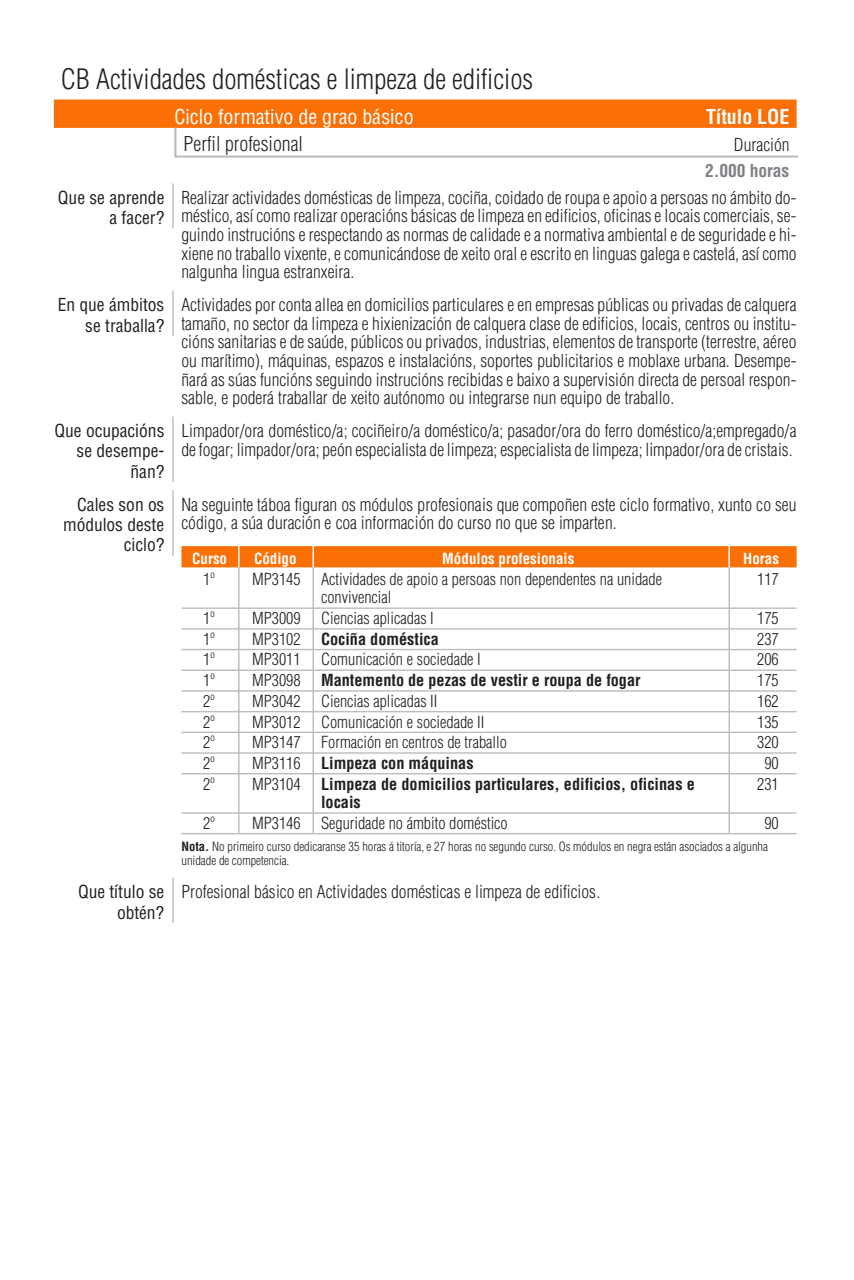
<style>
.page{position:relative;width:854px;height:1280px;background:#fff}
.page>*{position:absolute;margin:0;border:0;box-sizing:border-box;transform-origin:0 0}
.t1{font:300 condensed 27.5px "Helvetica";color:#231f20}
.t2{font:condensed 20px "Helvetica";letter-spacing:-.005em;color:#fff}
.t3{font:300 condensed 20px "Helvetica";letter-spacing:.005em;color:#231f20}
.t4{font:700 condensed 20px "Helvetica";letter-spacing:-.005em;color:#fff}
.t5{font:300 condensed 17.5px/18.5px "Helvetica";color:#231f20;text-align:justify}
.t6{font:condensed 17.5px/20.5px "Helvetica";letter-spacing:-.005em;color:#231f20;text-align:right}
.t7{font:700 condensed 17.5px "Helvetica";letter-spacing:-.005em;color:#808285}
.t8{font:300 condensed 16.25px/17.8px "Helvetica";color:#231f20}
.t9{font:700 condensed 16.25px/18.2px "Helvetica";color:#231f20}
.t10{font:700 condensed 15px "Helvetica";color:#fff}
.t11{font:300 condensed 12.5px/14.5px "Helvetica";color:#231f20}
.s1{font-weight:300}
.s2{font-weight:700}
</style>
<div class="page">
<div style="left:54px;top:100px;width:743px;height:28px;background:#fa6f06"></div>
<hr style="left:174px;top:128px;width:2px;height:28px;background:#bcbdc0">
<hr style="left:174px;top:156px;width:624px;height:2px;background:#bcbdc0">
<hr style="left:172px;top:183px;width:2px;height:46px;background:#bcbdc0">
<hr style="left:172px;top:291px;width:2px;height:45px;background:#bcbdc0">
<hr style="left:172px;top:416px;width:2px;height:66px;background:#bcbdc0">
<hr style="left:172px;top:490px;width:2px;height:66px;background:#bcbdc0">
<div style="left:181px;top:546px;width:616px;height:21px;background:#fa6f06"></div>
<hr style="left:238px;top:543px;width:2px;height:24px;background:#fff">
<svg style="left:313px;top:546px;width:1px;height:21px"></svg>
<hr style="left:728px;top:543px;width:2px;height:24px;background:#fff">
<hr style="left:181px;top:607px;width:616px;height:2px;background:#bcbdc0">
<hr style="left:238px;top:567px;width:2px;height:40px;background:#bcbdc0">
<hr style="left:313px;top:567px;width:1px;height:40px;background:#bcbdc0">
<hr style="left:729px;top:567px;width:1px;height:40px;background:#bcbdc0">
<hr style="left:181px;top:628px;width:616px;height:2px;background:#bcbdc0">
<hr style="left:238px;top:606px;width:2px;height:22px;background:#bcbdc0">
<hr style="left:181px;top:649px;width:616px;height:1px;background:#bcbdc0">
<hr style="left:238px;top:627px;width:2px;height:22px;background:#bcbdc0">
<hr style="left:181px;top:670px;width:616px;height:1px;background:#bcbdc0">
<hr style="left:238px;top:648px;width:2px;height:22px;background:#bcbdc0">
<hr style="left:181px;top:690px;width:616px;height:2px;background:#bcbdc0">
<hr style="left:238px;top:668px;width:2px;height:22px;background:#bcbdc0">
<hr style="left:181px;top:711px;width:616px;height:1px;background:#bcbdc0">
<hr style="left:238px;top:689px;width:2px;height:22px;background:#bcbdc0">
<hr style="left:181px;top:732px;width:616px;height:1px;background:#bcbdc0">
<hr style="left:238px;top:710px;width:2px;height:22px;background:#bcbdc0">
<hr style="left:181px;top:752px;width:616px;height:2px;background:#bcbdc0">
<hr style="left:238px;top:730px;width:2px;height:22px;background:#bcbdc0">
<hr style="left:181px;top:773px;width:616px;height:1px;background:#bcbdc0">
<hr style="left:238px;top:751px;width:2px;height:22px;background:#bcbdc0">
<svg style="left:313px;top:609px;width:1px;height:162px"></svg>
<svg style="left:729px;top:609px;width:1px;height:162px"></svg>
<hr style="left:181px;top:812px;width:616px;height:2px;background:#bcbdc0">
<hr style="left:238px;top:772px;width:2px;height:40px;background:#bcbdc0">
<hr style="left:313px;top:771px;width:1px;height:41px;background:#bcbdc0">
<hr style="left:729px;top:771px;width:1px;height:41px;background:#bcbdc0">
<hr style="left:181px;top:833px;width:616px;height:1px;background:#bcbdc0">
<hr style="left:238px;top:811px;width:2px;height:22px;background:#bcbdc0">
<svg style="left:313px;top:814px;width:1px;height:19px"></svg>
<svg style="left:729px;top:814px;width:1px;height:19px"></svg>
<hr style="left:172px;top:878px;width:2px;height:45px;background:#bcbdc0">
<h1 class="t1" style="left:61px;top:68px;width:474px">CB Actividades domésticas e limpeza de edificios</h1>
<p class="t2" style="left:174px;top:109px;width:241px">Ciclo formativo de grao básico</p>
<p class="t4" style="left:706px;top:109px;width:85px">Título LOE</p>
<p class="t3" style="left:184px;top:136px;width:121px">Perfil profesional</p>
<p class="t5" style="left:734px;top:138px;width:57px">Duración</p>
<p class="t7" style="left:705px;top:164px;width:86px">2.000 horas</p>
<p class="t6" style="left:58px;top:189px;width:108px">Que se apren de a fa cer?</p>
<p class="t5" style="left:181px;top:190px;width:617px">Rea li zar ac ti vi da des do més ti cas de lim pe za, co ci ña, coi da do de rou pa e apoio a per soas no ám bi to do - més ti co, así como rea li zar ope ra cións bá si cas de lim pe za en edi fi cios, ofi ci nas e lo cais co mer ciais, se - guin do ins tru cións e res pec tan do as nor mas de ca li da de e a nor ma ti va am bien tal e de se gu ri da de e hi - xie ne no tra ba llo vi xen te, e co mu ni cán do se de xei to oral e es cri to en lin guas ga le ga e cas te lá, así como nal gun ha lin gua es tran xei ra.</p>
<p class="t6" style="left:58px;top:296px;width:108px">En que ám bi tos se tra ba lla?</p>
<p class="t5" style="left:181px;top:297px;width:617px">Acti vi da des por con ta allea en do mi ci lios par ti cu la res e en em pre sas pú bli cas ou pri va das de cal que ra ta ma ño, no sec tor da lim pe za e hi xie ni za ción de cal que ra cla se de edi fi cios, lo cais, cen tros ou ins ti tu - cións sa ni ta rias e de saú de, pú bli cos ou pri va dos, in dus trias, ele men tos de trans por te (te rres tre, aé reo ou ma rí ti mo), má qui nas, es pa zos e ins ta la cións, so por tes pu bli ci ta rios e mo bla xe ur ba na. De sem pe - ña rá as súas fun cións se guin do ins tru cións re ci bi das e bai xo a su per vi sión di rec ta de per soal res pon - sa ble, e po de rá tra ba llar de xei to au tó no mo ou in te grar se nun equi po de traballo.</p>
<p class="t6" style="left:55px;top:422px;width:111px">Que ocu pa cións se de sem pe - ñan?</p>
<p class="t5" style="left:181px;top:423px;width:617px">Lim pa dor/ora do més ti co/a; co ci ñei ro/a do més ti co/a; pa sa dor/ora do fe rro do més ti co/a;em pre ga do/a de fo gar; lim pa dor/ora; peón es pe cia lis ta de lim pe za; es pe cia lis ta de lim pe za; lim pa dor/ora de cris tais.</p>
<p class="t6" style="left:63px;top:496px;width:103px">Ca les son os mó du los des te ci clo?</p>
<p class="t5" style="left:181px;top:497px;width:616px">Na seguinte táboa figuran os módulos profesionais que compoñen este ciclo formativo, xunto co seu código, a súa duración e coa información do curso no que se imparten.</p>
<p class="t10" style="left:192px;top:552px;width:36px">Curso</p>
<p class="t10" style="left:254px;top:552px;width:44px">Código</p>
<p class="t10" style="left:442px;top:552px;width:134px">Módulos profesionais</p>
<p class="t10" style="left:743px;top:552px;width:37px">Horas</p>
<p class="t8" style="left:203px;top:572px;width:13px">1º</p>
<p class="t8" style="left:321px;top:572px;width:343px;text-indent:-69px">MP3145 Actividades de apoio a persoas non dependentes na unidade convivencial</p>
<p class="t8" style="left:757px;top:572px;width:23px">117</p>
<p class="t8" style="left:203px;top:611px;width:13px">1º</p>
<p class="t8" style="left:252px;top:611px;width:183px">MP3009 Ciencias aplicadas I</p>
<p class="t8" style="left:757px;top:611px;width:23px">175</p>
<p class="t8" style="left:203px;top:632px;width:13px">1º</p>
<p class="t9" style="left:252px;top:632px;width:188px"><span class="s1">MP3102</span> Cociña doméstica</p>
<p class="t8" style="left:757px;top:632px;width:23px">237</p>
<p class="t8" style="left:203px;top:653px;width:13px">1º</p>
<p class="t8" style="left:252px;top:653px;width:230px">MP3011 Comunicación e sociedade I</p>
<p class="t8" style="left:757px;top:653px;width:23px">206</p>
<p class="t8" style="left:203px;top:673px;width:13px">1º</p>
<p class="t9" style="left:252px;top:673px;width:390px"><span class="s1">MP3098</span> Mantemento de pezas de vestir e roupa de fogar</p>
<p class="t8" style="left:757px;top:673px;width:23px">175</p>
<p class="t8" style="left:203px;top:694px;width:13px">2º</p>
<p class="t8" style="left:252px;top:694px;width:187px">MP3042 Ciencias aplicadas II</p>
<p class="t8" style="left:757px;top:694px;width:23px">162</p>
<p class="t8" style="left:203px;top:715px;width:13px">2º</p>
<p class="t8" style="left:252px;top:715px;width:234px">MP3012 Comunicación e sociedade II</p>
<p class="t8" style="left:757px;top:715px;width:23px">135</p>
<p class="t8" style="left:203px;top:735px;width:13px">2º</p>
<p class="t8" style="left:252px;top:735px;width:256px">MP3147 Formación en centros de traballo</p>
<p class="t8" style="left:757px;top:735px;width:23px">320</p>
<p class="t8" style="left:203px;top:756px;width:13px">2º</p>
<p class="t9" style="left:252px;top:756px;width:223px"><span class="s1">MP3116</span> Limpeza con máquinas</p>
<p class="t8" style="left:764px;top:756px;width:16px">90</p>
<p class="t8" style="left:203px;top:777px;width:13px">2º</p>
<p class="t9" style="left:321px;top:776px;width:375px;text-indent:-69px"><span class="s1">MP3104</span> Limpeza de domicilios particulares, edificios, oficinas e locais</p>
<p class="t8" style="left:757px;top:777px;width:23px">231</p>
<p class="t8" style="left:203px;top:816px;width:13px">2º</p>
<p class="t8" style="left:252px;top:816px;width:257px">MP3146 Seguridade no ámbito doméstico</p>
<p class="t8" style="left:764px;top:816px;width:16px">90</p>
<p class="t11" style="left:181px;top:840px;width:588px"><span class="s2">Nota.</span> No primeiro curso dedicaranse 35 horas á titoría, e 27 horas no segundo curso. Os módulos en negra están asociados a algunha unidade de competencia.</p>
<p class="t6" style="left:78px;top:884px;width:88px">Que tí tu lo se ob tén?</p>
<p class="t5" style="left:181px;top:885px;width:420px">Profesional básico en Actividades domésticas e limpeza de edificios.</p>
</div>
